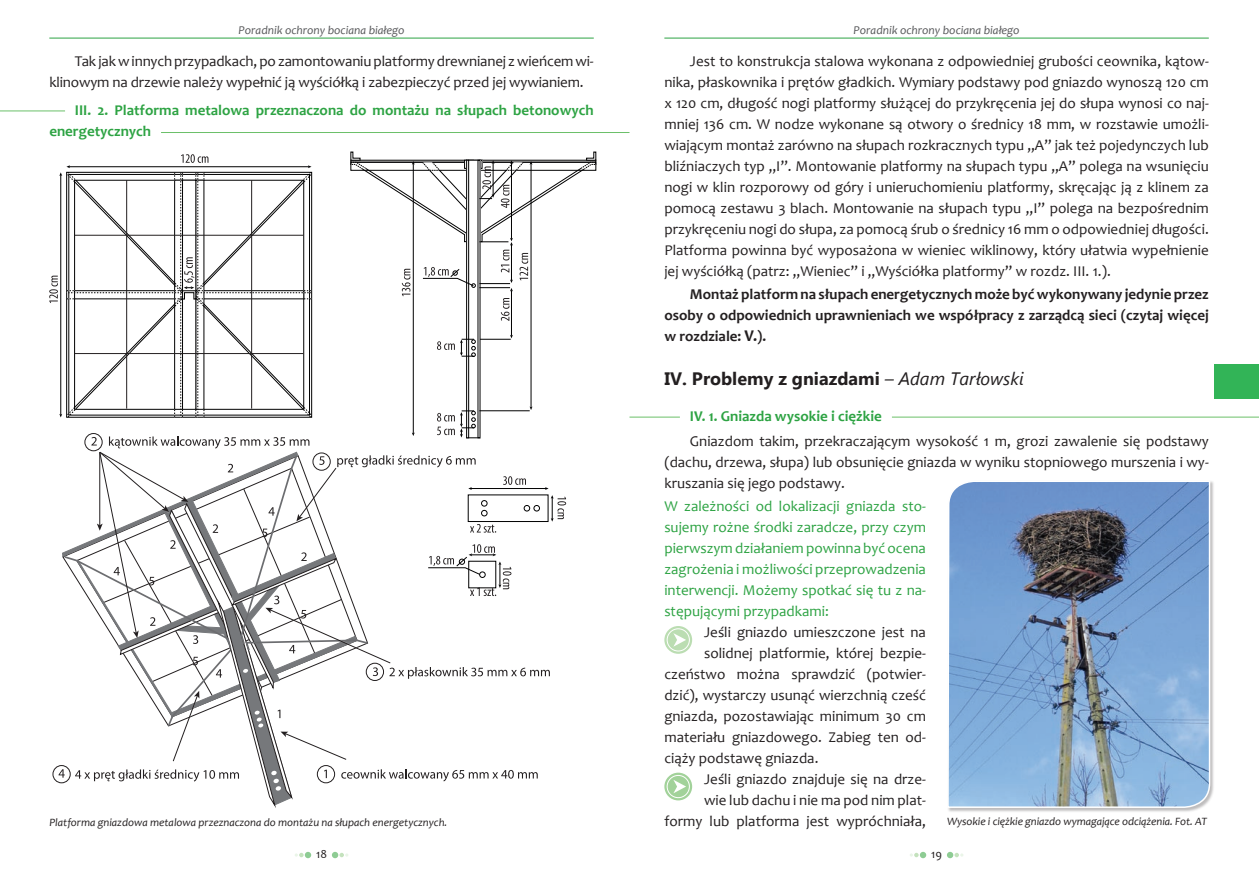
<style>
.page{position:relative;width:1259px;height:893px;background:#fff}
.page>*{position:absolute;margin:0;border:0;box-sizing:border-box;transform-origin:0 0}
.t1{font:700 18px "Segoe UI";color:#231f20}
.t2{font:15px/21px "Candara";color:#231f20}
.t3{font:15px "Candara";color:#2da343}
.t4{font:700 15px/21px "Candara";color:#231f20;text-align:justify}
.t5{font:700 15px/21px "Candara";color:#2da343}
.t6{font:italic 12px "Candara";color:#57585a}
.t7{font:12px "Candara";color:#231f20}
.t8{font:italic 11.25px "Candara";color:#231f20}
.s1{font-size:16.5px}
.s2{font-weight:400;font-style:italic}
.s3{font-weight:700;color:#2da343}
</style>
<div class="page">
<svg style="left:49px;top:152px;width:547px;height:655px"></svg>
<hr style="left:0;top:111px;width:65px;height:1px;background:#6bc069">
<hr style="left:161px;top:132px;width:468px;height:1px;background:#6bc069">
<svg style="left:295px;top:852px;width:16px;height:6px"></svg>
<svg style="left:332px;top:852px;width:16px;height:6px"></svg>
<hr style="left:49px;top:38px;width:545px;height:1px;background:#2da343">
<hr style="left:892px;top:417px;width:367px;height:1px;background:#6bc069">
<div style="left:946px;top:480px;width:269px;height:333px;background:#231f20;opacity:.3"></div>
<svg style="left:946px;top:480px;width:265px;height:329px;background:#7a9bc2"></svg>
<div style="left:1214px;top:364px;width:45px;height:34px;background:#32b457"></div>
<hr style="left:629px;top:417px;width:51px;height:1px;background:#6bc069">
<svg style="left:664px;top:626px;width:28px;height:28px"></svg>
<div style="left:667px;top:629px;width:22px;height:22px;border:1px solid #fff;border-radius:50%"></div>
<svg style="left:673px;top:633px;width:13px;height:14px"></svg>
<svg style="left:664px;top:773px;width:28px;height:27px"></svg>
<div style="left:667px;top:775px;width:22px;height:23px;border:1px solid #fff;border-radius:50%"></div>
<svg style="left:673px;top:780px;width:13px;height:13px"></svg>
<svg style="left:910px;top:852px;width:16px;height:6px"></svg>
<svg style="left:947px;top:852px;width:16px;height:6px"></svg>
<hr style="left:664px;top:38px;width:544px;height:1px;background:#2da343">
<p class="t6" style="left:239px;top:23px;width:167px">Poradnik ochrony bociana białego</p>
<p class="t2" style="left:49px;top:51px;width:546px;text-indent:26px">Tak jak w innych przypadkach, po zamontowaniu platformy drewnianej z wieńcem wi&shy;klinowym na drzewie należy wypełnić ją wyściółką i zabezpieczyć przed jej wywianiem.</p>
<p class="t5" style="left:49px;top:99px;width:546px;text-indent:26px">III. 2. Platforma metalowa przeznaczona do montażu na słupach betonowych energetycznych</p>
<p class="t8" style="left:49px;top:815px;width:399px">Platforma gniazdowa metalowa przeznaczona do montażu na słupach energetycznych.</p>
<p class="t7" style="left:316px;top:847px;width:12px">18</p>
<p class="t6" style="left:853px;top:23px;width:167px">Poradnik ochrony bociana białego</p>
<p class="t2" style="left:664px;top:51px;width:546px;text-align:justify;text-indent:26px">Jest to konstrukcja stalowa wykonana z odpowiedniej grubości ceownika, kątow&shy;nika, płaskownika i prętów gładkich. Wymiary podstawy pod gniazdo wynoszą 120 cm x 120 cm, długość nogi platformy służącej do przykręcenia jej do słupa wynosi co naj&shy;mniej 136 cm. W nodze wykonane są otwory o średnicy 18 mm, w rozstawie umożli&shy;wiającym montaż zarówno na słupach rozkracznych typu „A” jak też pojedynczych lub bliźniaczych typ „I”. Montowanie platformy na słupach typu „A” polega na wsunięciu nogi w klin rozporowy od góry i unieruchomieniu platformy, skręcając ją z klinem za pomocą zestawu 3 blach. Montowanie na słupach typu „I” polega na bezpośrednim przykręceniu nogi do słupa, za pomocą śrub o średnicy 16 mm o odpowiedniej długości.<br>Platforma powinna być wyposażona w wieniec wiklinowy, który ułatwia wypełnienie jej wyściółką (patrz: „Wieniec” i „Wyściółka platformy” w rozdz. III. 1.).</p>
<p class="t4" style="left:664px;top:284px;width:546px;text-indent:26px">Montaż platform na słupach energetycznych może być wykonywany jedynie przez osoby o odpowiednich uprawnieniach we współpracy z zarządcą sieci (czytaj więcej w rozdziale: <span class="s1">V.</span>).</p>
<p class="t1" style="left:664px;top:366px;width:361px">IV. Problemy z gniazdami <span class="s2">– Adam Tarłowski</span></p>
<p class="t2" style="left:690px;top:404px;width:520px;line-height:25.2px"><span class="s3">IV. 1. Gniazda wysokie i ciężkie<br></span>Gniazdom takim, przekraczającym wysokość 1 m, grozi zawalenie się podstawy</p>
<p class="t2" style="left:664px;top:452px;width:546px">(dachu, drzewa, słupa) lub obsunięcie gniazda w wyniku stopniowego murszenia i wy&shy;kruszania się jego podstawy.</p>
<p class="t3" style="left:664px;top:497px;width:263px">W zależności od lokalizacji gniazda sto-</p>
<p class="t3" style="left:664px;top:518px;width:263px">sujemy rożne środki zaradcze, przy czym</p>
<p class="t3" style="left:664px;top:539px;width:263px">pierwszym działaniem powinna być ocena</p>
<p class="t3" style="left:664px;top:560px;width:263px">zagrożenia i możliwości przeprowadzenia</p>
<p class="t3" style="left:664px;top:581px;width:263px">interwencji. Możemy spotkać się tu z na-</p>
<p class="t3" style="left:664px;top:602px;width:166px">stępującymi przypadkami:</p>
<p class="t2" style="left:704px;top:622px;width:223px">Jeśli gniazdo umieszczone jest na</p>
<p class="t2" style="left:704px;top:643px;width:223px">solidnej platformie, której bezpie-</p>
<p class="t2" style="left:664px;top:664px;width:263px">czeństwo można sprawdzić (potwier-</p>
<p class="t2" style="left:664px;top:685px;width:263px">dzić), wystarczy usunąć wierzchnią cześć</p>
<p class="t2" style="left:664px;top:706px;width:263px">gniazda, pozostawiając minimum 30 cm</p>
<p class="t2" style="left:664px;top:727px;width:263px">materiału gniazdowego. Zabieg ten od-</p>
<p class="t2" style="left:664px;top:748px;width:156px">ciąży podstawę gniazda.</p>
<p class="t2" style="left:704px;top:769px;width:223px">Jeśli gniazdo znajduje się na drze-</p>
<p class="t2" style="left:704px;top:790px;width:223px">wie lub dachu i nie ma pod nim plat-</p>
<p class="t2" style="left:664px;top:811px;width:263px">formy lub platforma jest wypróchniała,</p>
<p class="t8" style="left:947px;top:814px;width:261px">Wysokie i ciężkie gniazdo wymagające odciążenia. Fot. AT</p>
<p class="t7" style="left:931px;top:847px;width:12px">19</p>
</div>
